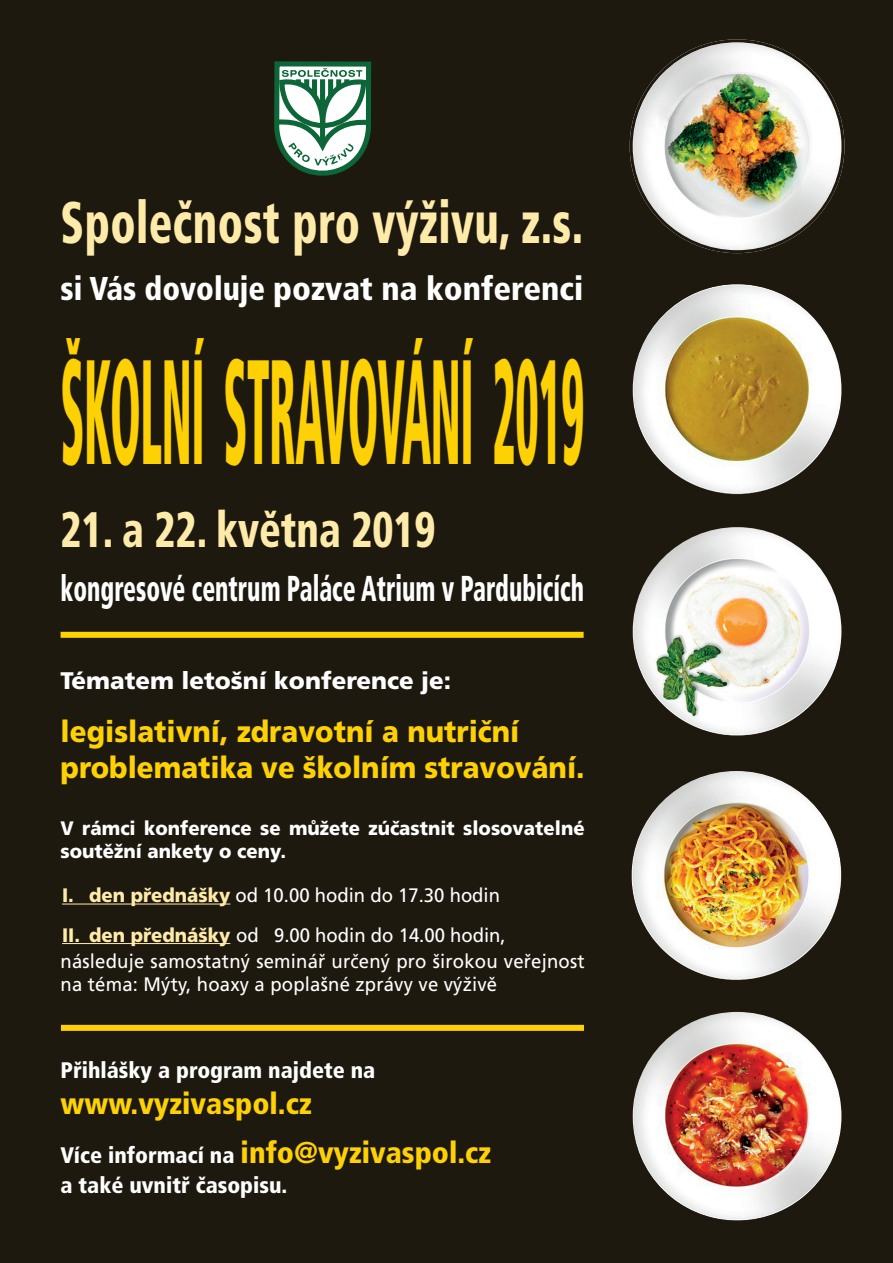
<style>
.page{position:relative;width:893px;height:1263px;background:#fff}
.page>*{position:absolute;margin:0;border:0;box-sizing:border-box;transform-origin:0 0}
.t1{font:900 condensed 148.5px "Frutiger CE";letter-spacing:-.01em;color:#fed105;scale:.3 1}
.t2{font:900 condensed 58.5px "Frutiger CE";letter-spacing:.01em;color:#ffeba9;scale:.75 1}
.t3{font:900 condensed 49.8px "Frutiger CE";color:#ffeba9;scale:.81 1}
.t4{font:900 condensed 36px "Frutiger CE";color:#fff;scale:.67 1}
.t5{font:900 condensed 33px "Frutiger CE";color:#fff;scale:.94 1}
.t6{font:900 30px/36px "Frutiger CE";color:#fed105;scale:.92 1}
.t7{font:900 condensed 30px/48.8px "Frutiger CE";color:#fed105}
.t8{font:900 24px "Frutiger CE";color:#fff}
.t9{font:900 condensed 22.5px "Frutiger CE";color:#fff}
.t10{font:19.5px/39.5px "Frutiger CE";letter-spacing:.01em;color:#fff;scale:.95 1}
.t11{font:900 19.5px/23.4px "Frutiger CE";color:#fff;scale:.95 1}
.s1{font-weight:900;color:#ffeba9}
.s2{font-size:22.5px;color:#fff}
</style>
<div class="page">
<img style="left:0;top:0;width:893px;height:1263px">
<div style="left:61px;top:632px;width:523px;height:6px;background:#fed105"></div>
<hr style="left:62px;top:903px;width:168px;height:1px;background:#ffeba9">
<hr style="left:62px;top:943px;width:168px;height:1px;background:#ffeba9">
<svg style="left:274px;top:61px;width:97px;height:115px"></svg>
<svg style="left:630px;top:39px;width:214px;height:214px"></svg>
<img style="left:662px;top:71px;width:153px;height:149px">
<div style="left:61px;top:1025px;width:523px;height:6px;background:#fed105"></div>
<h2 class="t2" style="left:61px;top:199px;width:698px">Společnost pro výživu, z.s.</h2>
<h3 class="t5" style="left:61px;top:275px;width:557px">si Vás dovoluje pozvat na konferenci</h3>
<h1 class="t1" style="left:61px;top:352px;width:1748px">ŠKOLNÍ STRAVOVÁNÍ 2019</h1>
<h3 class="t3" style="left:61px;top:509px;width:464px">21. a 22. května 2019</h3>
<h3 class="t4" style="left:61px;top:574px;width:783px">kongresové centrum Paláce Atrium v Pardubicích</h3>
<p class="t8" style="left:61px;top:671px;width:392px">Tématem letošní konference je:</p>
<h3 class="t6" style="left:61px;top:716px;width:571px">legislativní, zdravotní a nutriční problematika ve školním stravování.</h3>
<p class="t11" style="left:61px;top:818px;width:553px">V rámci konference se můžete zúčastnit slosovatelné soutěžní ankety o ceny.</p>
<p class="t10" style="left:62px;top:877px;width:468px"><span class="s1">I. den přednášky</span> od 10.00 hodin do 17.30 hodin<br><span class="s1">II. den přednášky</span> od 9.00 hodin do 14.00 hodin,</p>
<p class="t10" style="left:61px;top:952px;width:553px;line-height:22.5px">následuje samostatný seminář určený pro širokou veřejnost na téma: Mýty, hoaxy a poplašné zprávy ve výživě</p>
<p class="t9" style="left:61px;top:1061px;width:316px">Přihlášky a program najdete na</p>
<h3 class="t7" style="left:61px;top:1081px;width:432px">www.vyzivaspol.cz<br><span class="s2">Více informací na</span> info@vyzivaspol.cz</h3>
<p class="t9" style="left:61px;top:1176px;width:228px">a také uvnitř časopisu.</p>
</div>
